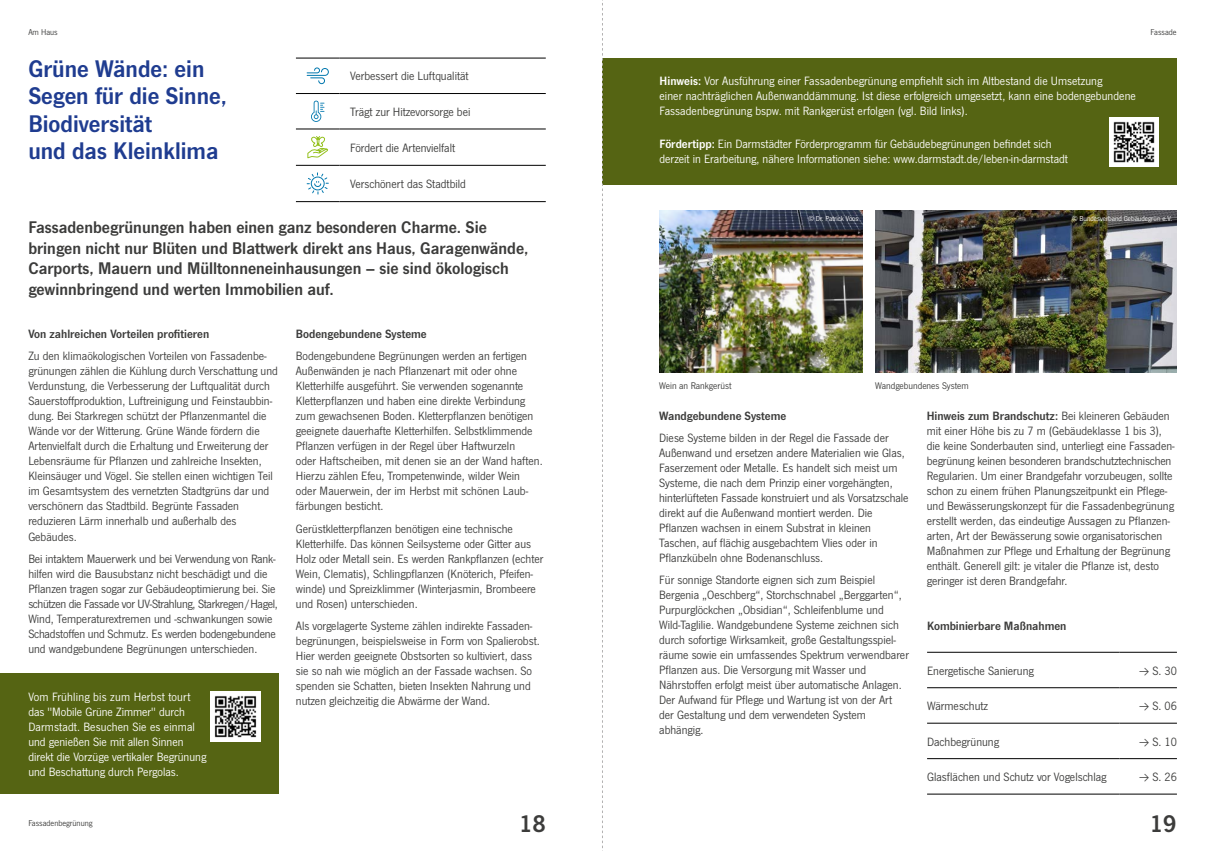
<style>
.page{position:relative;width:1205px;height:851px;background:#fff}
.page>*{position:absolute;margin:0;border:0;box-sizing:border-box;transform-origin:0 0}
.t1{font:25px/27.5px "News Got Dem";color:#1f3c90}
.t2{font:25px "News Got Dem";color:#3c3c3b}
.t3{font:17.5px/20.6px "News Got Dem";color:#3c3c3b}
.t4{font:12.5px/15px "News Got";color:#3c3c3b}
.t5{font:12.5px/15px "News Got";color:#fff}
.t6{font:12.5px "News Got Dem";color:#3c3c3b}
.t7{font:10px "News Got";color:#3c3c3b}
.t8{font:8.75px "News Got";color:#3c3c3b}
.t9{font:7.5px "News Got";color:#fff}
.s1{font-family:"News Got Dem"}
.s2{font-family:"News Got"}
.s3{font-family:"Suisse Intl";font-weight:300}
</style>
<div class="page">
<hr style="left:296px;top:58px;width:43px;height:1px;background:#000">
<hr style="left:339px;top:58px;width:207px;height:1px;background:#000">
<hr style="left:296px;top:93px;width:43px;height:1px;background:#000">
<hr style="left:339px;top:93px;width:207px;height:1px;background:#000">
<hr style="left:296px;top:129px;width:43px;height:1px;background:#000">
<hr style="left:339px;top:129px;width:207px;height:1px;background:#000">
<hr style="left:296px;top:165px;width:43px;height:1px;background:#000">
<hr style="left:339px;top:165px;width:207px;height:1px;background:#000">
<hr style="left:296px;top:201px;width:43px;height:1px;background:#000">
<hr style="left:339px;top:201px;width:207px;height:1px;background:#000">
<svg style="left:306px;top:67px;width:23px;height:17px"></svg>
<svg style="left:311px;top:101px;width:13px;height:21px"></svg>
<svg style="left:307px;top:136px;width:21px;height:23px"></svg>
<svg style="left:306px;top:172px;width:23px;height:23px"></svg>
<hr style="left:927px;top:652px;width:192px;height:1px;background:#000">
<hr style="left:1119px;top:652px;width:58px;height:1px;background:#000">
<hr style="left:927px;top:687px;width:192px;height:1px;background:#000">
<hr style="left:1119px;top:687px;width:58px;height:1px;background:#000">
<hr style="left:927px;top:722px;width:192px;height:1px;background:#000">
<hr style="left:1119px;top:722px;width:58px;height:1px;background:#000">
<hr style="left:927px;top:758px;width:192px;height:1px;background:#000">
<hr style="left:1119px;top:758px;width:58px;height:1px;background:#000">
<hr style="left:927px;top:793px;width:192px;height:1px;background:#000">
<hr style="left:1119px;top:793px;width:58px;height:1px;background:#000">
<img style="left:659px;top:211px;width:204px;height:162px">
<img style="left:875px;top:211px;width:301px;height:162px">
<div style="left:603px;top:58px;width:574px;height:127px;background:#556413"></div>
<div style="left:0;top:673px;width:278px;height:121px;background:#556413"></div>
<img style="left:1109px;top:117px;width:50px;height:50px">
<img style="left:211px;top:691px;width:49px;height:50px">
<svg style="left:602px;top:0;width:1px;height:849px"></svg>
<p class="t8" style="left:28px;top:27px;width:31px">Am Haus</p>
<p class="t8" style="left:1150px;top:27px;width:28px">Fassade</p>
<p class="t4" style="left:350px;top:69px;width:120px">Verbessert die Luftqualität</p>
<p class="t4" style="left:350px;top:104px;width:122px">Trägt zur Hitzevorsorge bei</p>
<p class="t4" style="left:350px;top:140px;width:107px">Fördert die Artenvielfalt</p>
<p class="t4" style="left:350px;top:177px;width:117px">Verschönert das Stadtbild</p>
<h1 class="t1" style="left:28px;top:55px;width:200px">Grüne Wände: ein<br>Segen für die Sinne,<br>Biodiversität<br>und das Kleinklima</h1>
<p class="t5" style="left:659px;top:74px;width:478px"><span class="s1">Hinweis:</span> Vor Ausführung einer Fassadenbegrünung empfiehlt sich im Altbestand die Umsetzung<br>einer nachträglichen Außenwanddämmung. Ist diese erfolgreich umgesetzt, kann eine bodengebundene<br>Fassadenbegrünung bspw. mit Rankgerüst erfolgen (vgl. Bild links).</p>
<p class="t5" style="left:659px;top:137px;width:410px"><span class="s1">Fördertipp:</span> Ein Darmstädter Förderprogramm für Gebäudebegrünungen befindet sich derzeit in Erarbeitung, nähere Informationen siehe: www.darmstadt.de/leben-in-darmstadt</p>
<p class="t3" style="left:28px;top:217px;width:502px">Fassadenbegrünungen haben einen ganz besonderen Charme. Sie bringen nicht nur Blüten und Blattwerk direkt ans Haus, Garagenwände, Carports, Mauern und Mülltonneneinhausungen – sie sind ökologisch gewinnbringend und werten Immobilien auf.</p>
<p class="t6" style="left:28px;top:327px;width:182px">Von zahlreichen Vorteilen profitieren</p>
<p class="t4" style="left:28px;top:349px;width:251px">Zu den klimaökologischen Vorteilen von Fassadenbe&shy;grünungen zählen die Kühlung durch Verschattung und Verdunstung, die Verbesserung der Luftqualität durch Sauerstoffproduktion, Luftreinigung und Feinstaubbin&shy;dung. Bei Starkregen schützt der Pflanzenmantel die Wände vor der Witterung. Grüne Wände fördern die Artenvielfalt durch die Erhaltung und Erweiterung der Lebensräume für Pflanzen und zahlreiche Insekten, Kleinsäuger und Vögel. Sie stellen einen wichtigen Teil im Gesamtsystem des vernetzten Stadtgrüns dar und verschönern das Stadtbild. Begrünte Fassaden reduzieren Lärm innerhalb und außerhalb des Gebäudes.</p>
<p class="t4" style="left:28px;top:551px;width:251px">Bei intaktem Mauerwerk und bei Verwendung von Rank&shy;hilfen wird die Bausubstanz nicht beschädigt und die Pflanzen tragen sogar zur Gebäudeoptimierung bei. Sie schützen die Fassade vor UV-Strahlung, Starkregen/Hagel, Wind, Temperaturextremen und -schwankungen sowie Schadstoffen und Schmutz. Es werden bodengebundene und wandgebundene Begrünungen unterschieden.</p>
<p class="t6" style="left:296px;top:327px;width:132px">Bodengebundene Systeme</p>
<p class="t4" style="left:296px;top:349px;width:248px">Bodengebundene Begrünungen werden an fertigen Außenwänden je nach Pflanzenart mit oder ohne Kletterhilfe ausgeführt. Sie verwenden sogenannte Kletterpflanzen und haben eine direkte Verbindung zum gewachsenen Boden. Kletterpflanzen benötigen geeignete dauerhafte Kletterhilfen. Selbstklimmende Pflanzen verfügen in der Regel über Haftwurzeln<br>oder Haftscheiben, mit denen sie an der Wand haften.<br>Hierzu zählen Efeu, Trompetenwinde, wilder Wein oder Mauerwein, der im Herbst mit schönen Laub&shy;färbungen besticht.</p>
<p class="t4" style="left:296px;top:521px;width:249px">Gerüstkletterpflanzen benötigen eine technische Kletterhilfe. Das können Seilsysteme oder Gitter aus Holz oder Metall sein. Es werden Rankpflanzen (echter Wein, Clematis), Schlingpflanzen (Knöterich, Pfeifen&shy;winde) und Spreizklimmer (Winterjasmin, Brombeere und Rosen) unterschieden.</p>
<p class="t4" style="left:296px;top:618px;width:245px">Als vorgelagerte Systeme zählen indirekte Fassaden&shy;begrünungen, beispielsweise in Form von Spalierobst.<br>Hier werden geeignete Obstsorten so kultiviert, dass sie so nah wie möglich an der Fassade wachsen. So spenden sie Schatten, bieten Insekten Nahrung und nutzen gleichzeitig die Abwärme der Wand.</p>
<p class="t5" style="left:28px;top:689px;width:179px">Vom Frühling bis zum Herbst tourt das "Mobile Grüne Zimmer" durch Darmstadt. Besuchen Sie es einmal und genießen Sie mit allen Sinnen direkt die Vorzüge vertikaler Begrünung und Beschattung durch Pergolas.</p>
<p class="t9" style="left:808px;top:214px;width:52px">© Dr. Patrick Voos</p>
<p class="t9" style="left:1072px;top:214px;width:102px">© Bundesverband Gebäudegrün e.V.</p>
<p class="t7" style="left:659px;top:380px;width:74px">Wein an Rankgerüst</p>
<p class="t7" style="left:875px;top:380px;width:95px">Wandgebundenes System</p>
<p class="t6" style="left:659px;top:408px;width:128px">Wandgebundene Systeme</p>
<p class="t4" style="left:659px;top:430px;width:251px">Diese Systeme bilden in der Regel die Fassade der Außenwand und ersetzen andere Materialien wie Glas, Faserzement oder Metalle. Es handelt sich meist um Systeme, die nach dem Prinzip einer vorgehängten, hinterlüfteten Fassade konstruiert und als Vorsatzschale direkt auf die Außenwand montiert werden. Die Pflanzen wachsen in einem Substrat in kleinen Taschen, auf flächig ausgebachtem Vlies oder in Pflanzkübeln ohne Bodenanschluss.</p>
<p class="t4" style="left:659px;top:572px;width:251px">Für sonnige Standorte eignen sich zum Beispiel Bergenia „Oeschberg“, Storchschnabel „Berggarten“, Purpurglöckchen „Obsidian“, Schleifenblume und Wild-Taglilie. Wandgebundene Systeme zeichnen sich durch sofortige Wirksamkeit, große Gestaltungsspiel&shy;räume sowie ein umfassendes Spektrum verwendbarer Pflanzen aus. Die Versorgung mit Wasser und Nährstoffen erfolgt meist über automatische Anlagen.<br>Der Aufwand für Pflege und Wartung ist von der Art der Gestaltung und dem verwendeten System abhängig.</p>
<p class="t6" style="left:927px;top:408px;width:244px">Hinweis zum Brandschutz: <span class="s2">Bei kleineren Gebäuden</span></p>
<p class="t4" style="left:927px;top:423px;width:249px">mit einer Höhe bis zu 7 m (Gebäudeklasse 1 bis 3), die keine Sonderbauten sind, unterliegt eine Fassaden&shy;begrünung keinen besonderen brandschutztechnischen Regularien. Um einer Brandgefahr vorzubeugen, sollte schon zu einem frühen Planungszeitpunkt ein Pflege&shy;und Bewässerungskonzept für die Fassadenbegrünung erstellt werden, das eindeutige Aussagen zu Pflanzen&shy;arten, Art der Bewässerung sowie organisatorischen Maßnahmen zur Pflege und Erhaltung der Begrünung enthält. Generell gilt: je vitaler die Pflanze ist, desto geringer ist deren Brandgefahr.</p>
<p class="t6" style="left:927px;top:618px;width:141px">Kombinierbare Maßnahmen</p>
<p class="t4" style="left:927px;top:663px;width:108px">Energetische Sanierung</p>
<p class="t4" style="left:1139px;top:663px;width:39px"><span class="s3">→</span> S. 30</p>
<p class="t4" style="left:927px;top:698px;width:63px">Wärmeschutz</p>
<p class="t4" style="left:1139px;top:698px;width:39px"><span class="s3">→</span> S. 06</p>
<p class="t4" style="left:927px;top:734px;width:73px">Dachbegrünung</p>
<p class="t4" style="left:1139px;top:734px;width:39px"><span class="s3">→</span> S. 10</p>
<p class="t4" style="left:927px;top:769px;width:181px">Glasflächen und Schutz vor Vogelschlag</p>
<p class="t4" style="left:1139px;top:769px;width:39px"><span class="s3">→</span> S. 26</p>
<p class="t8" style="left:28px;top:818px;width:66px">Fassadenbegrünung</p>
<h1 class="t2" style="left:519px;top:809px;width:28px">18</h1>
<h1 class="t2" style="left:1150px;top:809px;width:28px">19</h1>
</div>
